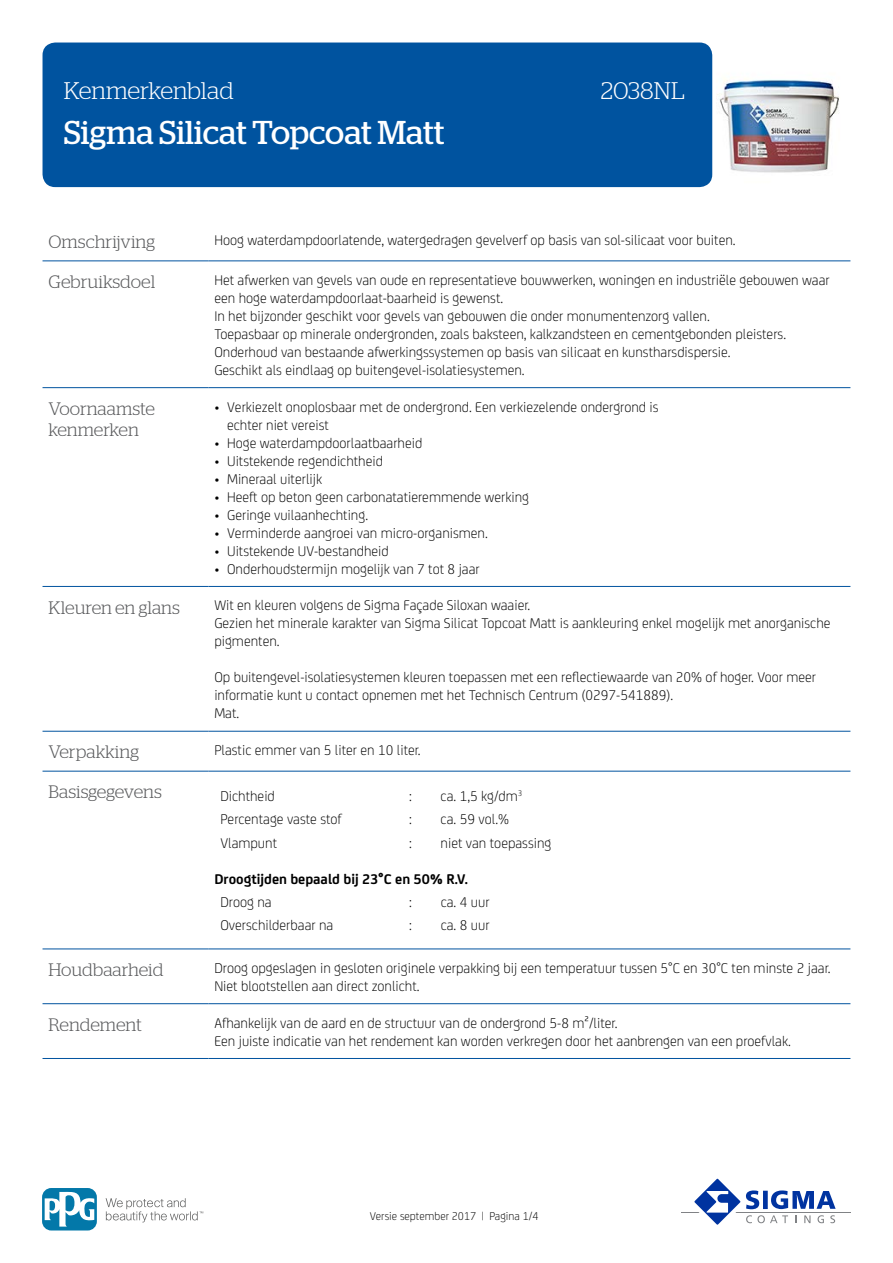
<style>
.page{position:relative;width:893px;height:1263px;background:#fff}
.page>*{position:absolute;margin:0;border:0;box-sizing:border-box;transform-origin:0 0}
.t1{font:33px "Stag";color:#fff}
.t2{font:300 24px "Stag";color:#fff}
.t3{font:300 18px/21.6px "Stag";color:#58595b}
.t4{font:300 15px/18px "FS Joey";color:#000}
.t5{font:700 15px "FS Joey";color:#000}
.t6{font:300 12px "FS Joey";color:#000}
</style>
<div class="page">
<div style="left:43px;top:43px;width:669px;height:144px;background:#00539f;border-radius:13px"></div>
<hr style="left:681px;top:1211px;width:169px;height:1px;background:#808285">
<svg style="left:689px;top:1178px;width:147px;height:47px"></svg>
<svg style="left:106px;top:1198px;width:97px;height:24px"></svg>
<svg style="left:43px;top:1188px;width:54px;height:42px"></svg>
<svg style="left:45px;top:1191px;width:49px;height:35px"></svg>
<hr style="left:43px;top:260px;width:165px;height:1px;background:#00539f">
<hr style="left:208px;top:260px;width:642px;height:1px;background:#00539f">
<hr style="left:43px;top:387px;width:165px;height:1px;background:#00539f">
<hr style="left:208px;top:387px;width:642px;height:1px;background:#00539f">
<hr style="left:43px;top:586px;width:165px;height:1px;background:#00539f">
<hr style="left:208px;top:586px;width:642px;height:1px;background:#00539f">
<hr style="left:43px;top:731px;width:165px;height:1px;background:#00539f">
<hr style="left:208px;top:731px;width:642px;height:1px;background:#00539f">
<hr style="left:43px;top:771px;width:165px;height:1px;background:#00539f">
<hr style="left:208px;top:771px;width:642px;height:1px;background:#00539f">
<hr style="left:43px;top:948px;width:165px;height:1px;background:#00539f">
<hr style="left:208px;top:948px;width:642px;height:1px;background:#00539f">
<hr style="left:43px;top:1003px;width:165px;height:1px;background:#00539f">
<hr style="left:208px;top:1003px;width:642px;height:1px;background:#00539f">
<hr style="left:43px;top:1058px;width:165px;height:1px;background:#00539f">
<hr style="left:208px;top:1058px;width:642px;height:1px;background:#00539f">
<img style="left:717px;top:79px;width:122px;height:94px">
<h2 class="t2" style="left:64px;top:77px;width:171px">Kenmerkenblad</h2>
<h2 class="t2" style="left:601px;top:77px;width:85px">2038NL</h2>
<h1 class="t1" style="left:64px;top:114px;width:382px">Sigma Silicat Topcoat Matt</h1>
<p class="t3" style="left:49px;top:231px;width:108px">Omschrijving</p>
<p class="t4" style="left:214px;top:230px;width:523px">Hoog waterdampdoorlatende, watergedragen gevelverf op basis van sol-silicaat voor buiten.</p>
<p class="t3" style="left:49px;top:271px;width:108px">Gebruiksdoel</p>
<p class="t4" style="left:214px;top:270px;width:617px">Het afwerken van gevels van oude en representatieve bouwwerken, woningen en industriële gebouwen waar een hoge waterdampdoorlaat-baarheid is gewenst.<br>In het bijzonder geschikt voor gevels van gebouwen die onder monumentenzorg vallen.<br>Toepasbaar op minerale ondergronden, zoals baksteen, kalkzandsteen en cementgebonden pleisters.<br>Onderhoud van bestaande afwerkingssystemen op basis van silicaat en kunstharsdispersie.<br>Geschikt als eindlaag op buitengevel-isolatiesystemen.</p>
<p class="t3" style="left:49px;top:397px;width:108px">Voornaamste kenmerken</p>
<p class="t4" style="left:227px;top:397px;width:433px;text-indent:-13px">• Verkiezelt onoplosbaar met de ondergrond. Een verkiezelende ondergrond is echter niet vereist</p>
<p class="t4" style="left:214px;top:433px;width:209px">• Hoge waterdampdoorlaatbaarheid</p>
<p class="t4" style="left:214px;top:451px;width:170px">• Uitstekende regendichtheid</p>
<p class="t4" style="left:214px;top:469px;width:109px">• Mineraal uiterlijk</p>
<p class="t4" style="left:214px;top:487px;width:316px">• Heeft op beton geen carbonatatieremmende werking</p>
<p class="t4" style="left:214px;top:505px;width:155px">• Geringe vuilaanhechting.</p>
<p class="t4" style="left:214px;top:523px;width:275px">• Verminderde aangroei van micro-organismen.</p>
<p class="t4" style="left:214px;top:541px;width:176px">• Uitstekende UV-bestandheid</p>
<p class="t4" style="left:214px;top:559px;width:267px">• Onderhoudstermijn mogelijk van 7 tot 8 jaar</p>
<p class="t3" style="left:49px;top:596px;width:133px">Kleuren en glans</p>
<p class="t4" style="left:214px;top:595px;width:618px">Wit en kleuren volgens de Sigma Façade Siloxan waaier.<br>Gezien het minerale karakter van Sigma Silicat Topcoat Matt is aankleuring enkel mogelijk met anorganische pigmenten.</p>
<p class="t4" style="left:214px;top:667px;width:603px">Op buitengevel-isolatiesystemen kleuren toepassen met een reflectiewaarde van 20% of hoger. Voor meer informatie kunt u contact opnemen met het Technisch Centrum (0297-541889).<br>Mat.</p>
<p class="t3" style="left:49px;top:741px;width:92px">Verpakking</p>
<p class="t4" style="left:214px;top:740px;width:208px">Plastic emmer van 5 liter en 10 liter.</p>
<p class="t3" style="left:49px;top:781px;width:115px">Basisgegevens</p>
<p class="t4" style="left:220px;top:786px;width:56px">Dichtheid</p>
<p class="t4" style="left:409px;top:786px;width:4px">:</p>
<p class="t4" style="left:441px;top:786px;width:83px">ca. 1,5 kg/dm<sup>3</sup></p>
<p class="t4" style="left:220px;top:809px;width:123px">Percentage vaste stof</p>
<p class="t4" style="left:409px;top:809px;width:4px">:</p>
<p class="t4" style="left:441px;top:809px;width:70px">ca. 59 vol.%</p>
<p class="t4" style="left:220px;top:833px;width:58px">Vlampunt</p>
<p class="t4" style="left:409px;top:833px;width:4px">:</p>
<p class="t4" style="left:441px;top:833px;width:112px">niet van toepassing</p>
<p class="t5" style="left:214px;top:867px;width:255px">Droogtijden bepaald bij 23°C en 50% R.V.</p>
<p class="t4" style="left:220px;top:892px;width:53px">Droog na</p>
<p class="t4" style="left:409px;top:892px;width:4px">:</p>
<p class="t4" style="left:441px;top:892px;width:50px">ca. 4 uur</p>
<p class="t4" style="left:220px;top:915px;width:114px">Overschilderbaar na</p>
<p class="t4" style="left:409px;top:915px;width:4px">:</p>
<p class="t4" style="left:441px;top:915px;width:50px">ca. 8 uur</p>
<p class="t3" style="left:49px;top:959px;width:116px">Houdbaarheid</p>
<p class="t4" style="left:214px;top:958px;width:618px">Droog opgeslagen in gesloten originele verpakking bij een temperatuur tussen 5°C en 30°C ten minste 2 jaar.<br>Niet blootstellen aan direct zonlicht.</p>
<p class="t3" style="left:49px;top:1013px;width:95px">Rendement</p>
<p class="t4" style="left:214px;top:1013px;width:578px">Afhankelijk van de aard en de structuur van de ondergrond 5-8 m²/liter.<br>Een juiste indicatie van het rendement kan worden verkregen door het aanbrengen van een proefvlak.</p>
<p class="t6" style="left:370px;top:1208px;width:171px">Versie september 2017 | Pagina 1/4</p>
</div>
